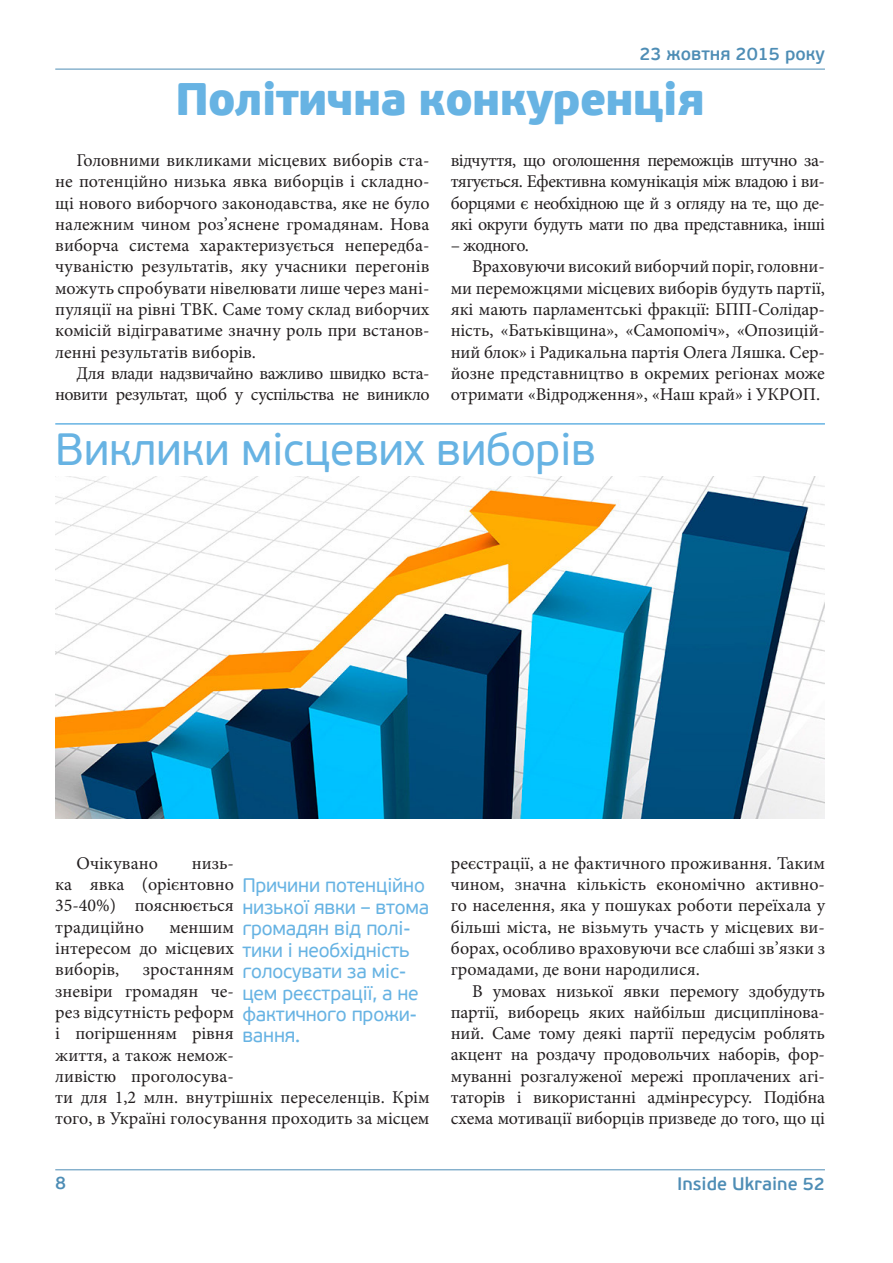
<style>
.page{position:relative;width:893px;height:1263px;background:#fff}
.page>*{position:absolute;margin:0;border:0;box-sizing:border-box;transform-origin:0 0}
.t1{font:900 45.45px "PF Beau Sans Pro";letter-spacing:-.03em;color:#67b3e3}
.t2{font:45px "PF Beau Sans Pro";letter-spacing:-.01em;color:#67b3e3}
.t3{font:19.5px/21.5px "PF Beau Sans Pro";letter-spacing:-.01em;color:#67b3e3}
.t4{font:18px/21.3px "Minion Pro";letter-spacing:-.005em;color:#231f20;text-align:justify}
.t5{font:18px/21.3px "Minion Pro";letter-spacing:-.03em;color:#231f20;text-align:right}
.t6{font:600 18px "PF Beau Sans Pro";color:#4e8db5}
.t7{font:18px "Minion Pro";letter-spacing:-.04em;color:#231f20}
</style>
<div class="page">
<hr style="left:55px;top:69px;width:770px;height:1px;background:#4e8db5">
<hr style="left:55px;top:1169px;width:770px;height:1px;background:#4e8db5">
<hr style="left:55px;top:423px;width:770px;height:2px;background:#67b3e3">
<img style="left:55px;top:477px;width:770px;height:341px">
<p class="t6" style="left:639px;top:43px;width:187px">23 жовтня 2015 року</p>
<h1 class="t1" style="left:175px;top:70px;width:532px">Політична конкуренція</h1>
<p class="t4" style="left:55px;top:150px;width:376px;text-indent:21px">Головними викликами місцевих виборів ста&shy;не потенційно низька явка виборців і складно&shy;щі нового виборчого законодавства, яке не було належним чином роз’яснене громадянам. Нова виборча система характеризується непередба&shy;чуваністю результатів, яку учасники перегонів можуть спробувати нівелювати лише через мані&shy;пуляції на рівні ТВК. Саме тому склад виборчих комісій відіграватиме значну роль при встанов&shy;ленні результатів виборів.</p>
<p class="t5" style="left:55px;top:363px;width:376px">Для влади надзвичайно важливо швидко вста&shy;новити результат, щоб у суспільства не виникло</p>
<p class="t4" style="left:451px;top:150px;width:376px">відчуття, що оголошення переможців штучно за&shy;тягується. Ефективна комунікація між владою і ви&shy;борцями є необхідною ще й з огляду на те, що де&shy;які округи будуть мати по два представника, інші</p>
<p class="t7" style="left:451px;top:233px;width:80px">– жодного.</p>
<p class="t4" style="left:472px;top:256px;width:354px">Враховуючи високий виборчий поріг, головни-</p>
<p class="t4" style="left:451px;top:277px;width:376px">ми переможцями місцевих виборів будуть партії,</p>
<p class="t4" style="left:451px;top:299px;width:376px">які мають парламентські фракції: БПП-Солідар-</p>
<p class="t4" style="left:451px;top:320px;width:376px">ність, «Батьківщина», «Самопоміч», «Опозицій-</p>
<p class="t4" style="left:451px;top:341px;width:376px">ний блок» і Радикальна партія Олега Ляшка. Сер-</p>
<p class="t4" style="left:451px;top:363px;width:376px">йозне представництво в окремих регіонах може</p>
<p class="t4" style="left:451px;top:384px;width:371px">отримати «Відродження», «Наш край» і УКРОП.</p>
<h2 class="t2" style="left:55px;top:424px;width:542px">Виклики місцевих виборів</h2>
<p class="t4" style="left:77px;top:852px;width:83px">Очікувано</p>
<p class="t4" style="left:55px;top:852px;width:180px;text-indent:136px">низь&shy;ка явка (орієнтовно 35-40%) пояснюється традиційно</p>
<p class="t3" style="left:242px;top:875px;width:188px">Причини потенційно низької явки – втома громадян від полі&shy;тики і необхідність голосувати за міс&shy;цем реєстрації, а не фактичного прожи&shy;вання.</p>
<p class="t4" style="left:55px;top:916px;width:180px;text-indent:114px">меншим інтересом до місцевих виборів,</p>
<p class="t4" style="left:55px;top:959px;width:376px;text-align:left;text-indent:88px">зростанням<br>зневіри громадян че-<br>рез відсутність реформ<br>і погіршенням рівня<br>життя, а також немож-<br>ливістю проголосува-<br>ти для 1,2 млн. внутрішніх переселенців. Крім того, в Україні голосування проходить за місцем</p>
<p class="t6" style="left:55px;top:1171px;width:13px">8</p>
<p class="t4" style="left:451px;top:852px;width:376px">реєстрації, а не фактичного проживання. Таким чином, значна кількість економічно активно&shy;го населення, яка у пошуках роботи переїхала у більші міста, не візьмуть участь у місцевих ви&shy;борах, особливо враховуючи все слабші зв’язки з громадами, де вони народилися.</p>
<p class="t4" style="left:451px;top:980px;width:376px;text-indent:21px">В умовах низької явки перемогу здобудуть партії, виборець яких найбільш дисциплінова&shy;ний. Саме тому деякі партії передусім роблять акцент на роздачу продовольчих наборів, фор&shy;муванні розгалуженої мережі проплачених агі&shy;таторів і використанні адмінресурсу. Подібна схема мотивації виборців призведе до того, що ці</p>
<p class="t6" style="left:677px;top:1173px;width:149px">Inside Ukraine 52</p>
</div>
